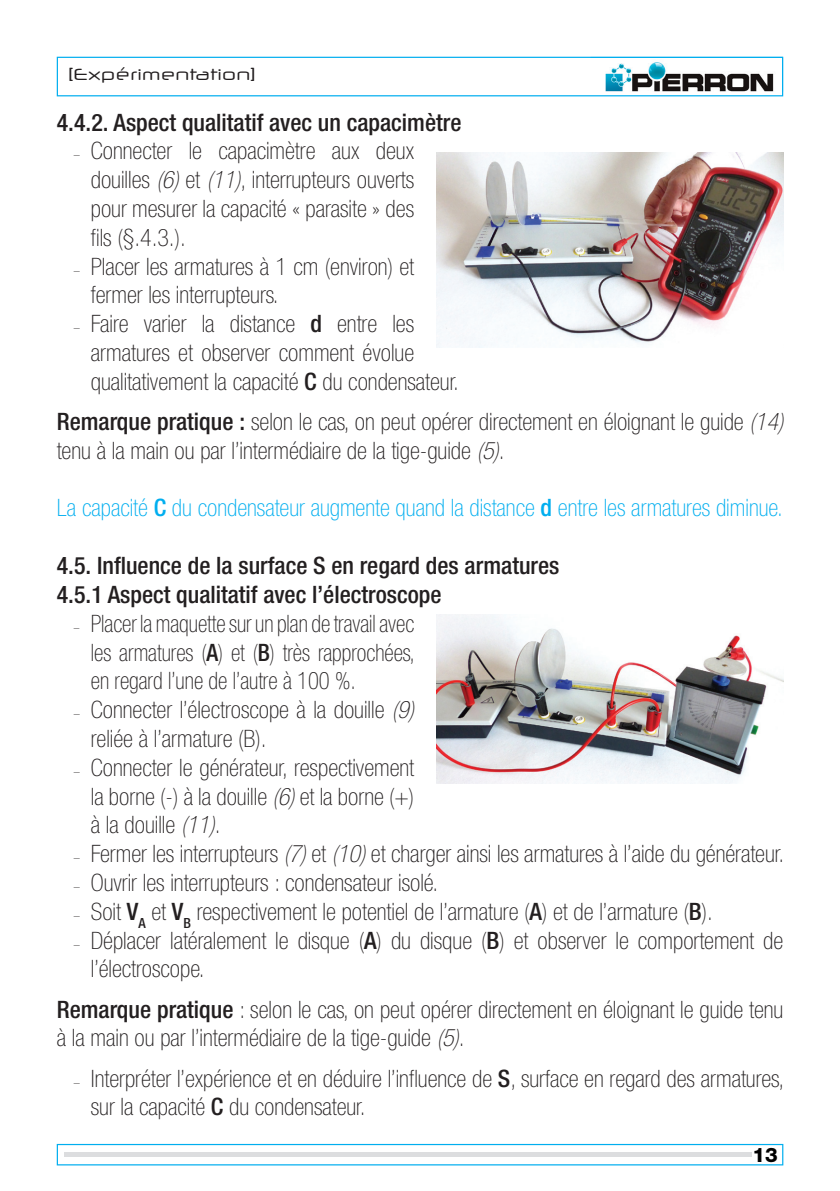
<style>
.page{position:relative;width:840px;height:1191px;background:#fff}
.page>*{position:absolute;margin:0;border:0;box-sizing:border-box;transform-origin:0 0}
.t1{font:100 condensed 24px/28.8px "Helvetica Neue LT Std";color:#231f20}
.t2{font:500 condensed 24px/28.8px "Helvetica Neue LT Std";color:#231f20}
.t3{font:100 condensed 24px/28.8px "Helvetica Neue LT Std";color:#231f20;text-align:justify;scale:.94 1}
.t4{font:100 condensed 24px "Helvetica Neue LT Std";color:#00aeef}
.t5{font:800 20px "Helvetica Neue LT Std";color:#000}
.t6{font:16px "Neuropol X Free";color:#231f20}
.s1{font-size:12px}
.s2{font-style:italic}
.s3{font-weight:500}
</style>
<div class="page">
<svg style="left:57px;top:57px;width:725px;height:39px"></svg>
<svg style="left:57px;top:1143px;width:725px;height:22px"></svg>
<img style="left:590px;top:56px;width:194px;height:36px">
<img style="left:590px;top:57px;width:192px;height:35px">
<div style="left:63px;top:1152px;width:688px;height:5px;background:#dcdddf"></div>
<img style="left:436px;top:152px;width:346px;height:195px">
<img style="left:436px;top:615px;width:346px;height:168px">
<p class="t6" style="left:68px;top:64px;width:189px">[Expérimentation]</p>
<p class="t2" style="left:57px;top:107px;width:406px">4.4.2. Aspect qualitatif avec un capacimètre</p>
<p class="t1" style="left:91px;top:136px;width:325px;text-align:justify;text-indent:-17px"><span class="s1">–</span> Connecter le capacimètre aux deux douilles <span class="s2">(6)</span> et <span class="s2">(11)</span>, interrupteurs ouverts pour mesurer la capacité « parasite » des fils (§.4.3.).</p>
<p class="t1" style="left:91px;top:251px;width:324px;text-indent:-17px"><span class="s1">–</span> Placer les armatures à 1 cm (environ) et fermer les interrupteurs.</p>
<p class="t1" style="left:91px;top:309px;width:369px;text-indent:-17px"><span class="s1">–</span> Faire varier la distance <span class="s3">d</span> entre les armatures et observer comment évolue qualitativement la capacité <span class="s3">C</span> du condensateur.</p>
<p class="t1" style="left:57px;top:407px;width:727px"><span class="s3">Remarque pratique :</span> selon le cas, on peut opérer directement en éloignant le guide <span class="s2">(14) </span>tenu à la main ou par l’intermédiaire de la tige-guide <span class="s2">(5)</span>.</p>
<p class="t4" style="left:57px;top:494px;width:727px">La capacité <span class="s3">C</span> du condensateur augmente quand la distance <span class="s3">d</span> entre les armatures diminue.</p>
<p class="t2" style="left:57px;top:551px;width:504px">4.5. Influence de la surface S en regard des armatures<br>4.5.1 Aspect qualitatif avec l’électroscope</p>
<p class="t3" style="left:91px;top:608px;width:346px;text-indent:-17px"><span class="s1">–</span> Placer la maquette sur un plan de travail avec les armatures (<span class="s3">A</span>) et (<span class="s3">B</span>) très rapprochées, en regard l’une de l’autre à 100 %.</p>
<p class="t1" style="left:91px;top:695px;width:324px;text-indent:-17px"><span class="s1">–</span> Connecter l’électroscope à la douille <span class="s2">(9) </span>reliée à l’armature (B).</p>
<p class="t1" style="left:91px;top:752px;width:325px;text-align:justify;text-indent:-17px"><span class="s1">–</span> Connecter le générateur, respectivement la borne (-) à la douille <span class="s2">(6)</span> et la borne (+) à la douille <span class="s2">(11)</span>.</p>
<p class="t1" style="left:74px;top:839px;width:711px"><span class="s1">–</span> Fermer les interrupteurs <span class="s2">(7)</span> et <span class="s2">(10)</span> et charger ainsi les armatures à l’aide du générateur.</p>
<p class="t1" style="left:74px;top:868px;width:365px"><span class="s1">–</span> Ouvrir les interrupteurs : condensateur isolé.</p>
<p class="t1" style="left:74px;top:896px;width:640px"><span class="s1">–</span> Soit <span class="s3">V</span><sub>A</sub> et <span class="s3">V</span><sub>B</sub> respectivement le potentiel de l’armature (<span class="s3">A</span>) et de l’armature (<span class="s3">B</span>).</p>
<p class="t1" style="left:91px;top:925px;width:693px;text-indent:-17px"><span class="s1">–</span> Déplacer latéralement le disque (<span class="s3">A</span>) du disque (<span class="s3">B</span>) et observer le comportement de l’électroscope.</p>
<p class="t1" style="left:57px;top:994px;width:727px"><span class="s3">Remarque pratique</span> : selon le cas, on peut opérer directement en éloignant le guide tenu à la main ou par l’intermédiaire de la tige-guide <span class="s2">(5)</span>.</p>
<p class="t1" style="left:91px;top:1063px;width:694px;text-indent:-17px"><span class="s1">–</span> Interpréter l’expérience et en déduire l’influence de <span class="s3">S</span>, surface en regard des armatures, sur la capacité <span class="s3">C</span> du condensateur.</p>
<p class="t5" style="left:752px;top:1142px;width:27px">13</p>
</div>
